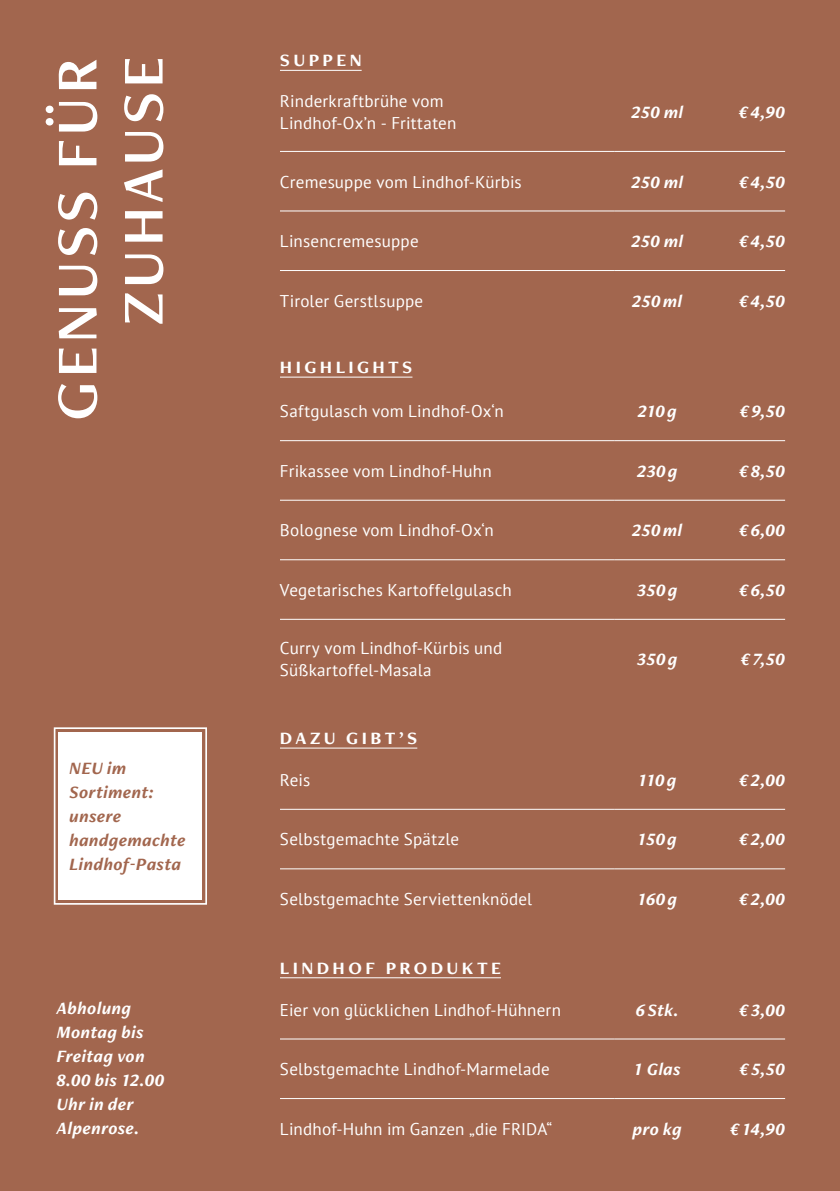
<style>
.page{position:relative;width:840px;height:1191px;background:#fff}
.page>*{position:absolute;margin:0;border:0;box-sizing:border-box;transform-origin:0 0}
.t1{font:60px/66px "Freight Neo Pro Semi";letter-spacing:.06em;color:#fff;text-align:right}
.t2{font:italic 700 18px/24px "Freight Neo Pro";letter-spacing:.02em;color:#fff}
.t3{font:italic 700 18px/24px "Freight Neo Pro";letter-spacing:.02em;color:#a2664e}
.t4{font:700 18px "Freight Neo Pro";letter-spacing:.19em;color:#fff}
.t5{font:17px/22px "PT Sans";letter-spacing:.01em;color:#fff}
</style>
<div class="page">
<div style="left:0;top:0;width:839px;height:1191px;background:#a2664e"></div>
<svg style="left:53px;top:727px;width:154px;height:178px;background:#f6f1ef"></svg>
<div style="left:59px;top:732px;width:143px;height:167px;border:5px solid #fff"></div>
<hr style="left:280px;top:151px;width:334px;height:1px;background:#fff">
<hr style="left:614px;top:151px;width:85px;height:1px;background:#fff">
<hr style="left:699px;top:151px;width:85px;height:1px;background:#fff">
<hr style="left:280px;top:211px;width:334px;height:1px;background:#fff">
<hr style="left:614px;top:211px;width:85px;height:1px;background:#fff">
<hr style="left:699px;top:211px;width:85px;height:1px;background:#fff">
<hr style="left:280px;top:270px;width:334px;height:1px;background:#fff">
<hr style="left:614px;top:270px;width:85px;height:1px;background:#fff">
<hr style="left:699px;top:270px;width:85px;height:1px;background:#fff">
<hr style="left:280px;top:440px;width:334px;height:1px;background:#fff">
<hr style="left:614px;top:440px;width:85px;height:1px;background:#fff">
<hr style="left:699px;top:440px;width:85px;height:1px;background:#fff">
<hr style="left:280px;top:500px;width:334px;height:1px;background:#fff">
<hr style="left:614px;top:500px;width:85px;height:1px;background:#fff">
<hr style="left:699px;top:500px;width:85px;height:1px;background:#fff">
<hr style="left:280px;top:559px;width:334px;height:1px;background:#fff">
<hr style="left:614px;top:559px;width:85px;height:1px;background:#fff">
<hr style="left:699px;top:559px;width:85px;height:1px;background:#fff">
<hr style="left:280px;top:619px;width:334px;height:1px;background:#fff">
<hr style="left:614px;top:619px;width:85px;height:1px;background:#fff">
<hr style="left:699px;top:619px;width:85px;height:1px;background:#fff">
<hr style="left:280px;top:868px;width:334px;height:1px;background:#fff">
<hr style="left:614px;top:868px;width:85px;height:1px;background:#fff">
<hr style="left:699px;top:868px;width:85px;height:1px;background:#fff">
<hr style="left:280px;top:1038px;width:334px;height:1px;background:#fff">
<hr style="left:614px;top:1038px;width:85px;height:1px;background:#fff">
<hr style="left:699px;top:1038px;width:85px;height:1px;background:#fff">
<hr style="left:280px;top:1098px;width:334px;height:1px;background:#fff">
<hr style="left:614px;top:1098px;width:85px;height:1px;background:#fff">
<hr style="left:699px;top:1098px;width:85px;height:1px;background:#fff">
<hr style="left:280px;top:809px;width:334px;height:1px;background:#fff">
<hr style="left:614px;top:809px;width:85px;height:1px;background:#fff">
<hr style="left:699px;top:809px;width:85px;height:1px;background:#fff">
<hr style="left:280px;top:70px;width:81px;height:1px;background:#fff">
<hr style="left:280px;top:377px;width:132px;height:1px;background:#fff">
<hr style="left:280px;top:747px;width:137px;height:1px;background:#fff">
<hr style="left:280px;top:977px;width:220px;height:1px;background:#fff">
<h1 class="t1" style="left:42px;top:421px;width:366px;rotate:-90deg">GENUSS FÜR<br>ZUHAUSE</h1>
<p class="t3" style="left:69px;top:756px;width:118px">NEU im<br>Sortiment: unsere handgemachte<br>Lindhof-Pasta</p>
<p class="t2" style="left:57px;top:995px;width:109px">Abholung<br>Montag bis<br>Freitag von<br>8.00 bis 12.00<br>Uhr in der<br>Alpenrose.</p>
<p class="t4" style="left:280px;top:48px;width:83px">SUPPEN</p>
<p class="t5" style="left:280px;top:90px;width:178px">Rinderkraftbrühe vom<br>Lindhof-Ox’n - Frittaten</p>
<p class="t2" style="left:631px;top:100px;width:53px">250 ml</p>
<p class="t2" style="left:738px;top:100px;width:47px">€ 4,90</p>
<p class="t5" style="left:280px;top:170px;width:243px">Cremesuppe vom Lindhof-Kürbis</p>
<p class="t2" style="left:631px;top:169px;width:53px">250 ml</p>
<p class="t2" style="left:739px;top:169px;width:47px">€ 4,50</p>
<p class="t5" style="left:280px;top:230px;width:140px">Linsencremesuppe</p>
<p class="t2" style="left:631px;top:229px;width:53px">250 ml</p>
<p class="t2" style="left:739px;top:229px;width:47px">€ 4,50</p>
<p class="t5" style="left:280px;top:289px;width:145px">Tiroler Gerstlsuppe</p>
<p class="t2" style="left:632px;top:288px;width:52px">250 ml</p>
<p class="t2" style="left:739px;top:288px;width:47px">€ 4,50</p>
<p class="t4" style="left:280px;top:355px;width:134px">HIGHLIGHTS</p>
<p class="t5" style="left:280px;top:400px;width:225px">Saftgulasch vom Lindhof-Ox‘n</p>
<p class="t2" style="left:637px;top:399px;width:41px">210 g</p>
<p class="t2" style="left:739px;top:399px;width:47px">€ 9,50</p>
<p class="t5" style="left:280px;top:459px;width:213px">Frikassee vom Lindhof-Huhn</p>
<p class="t2" style="left:636px;top:458px;width:42px">230 g</p>
<p class="t2" style="left:739px;top:458px;width:47px">€ 8,50</p>
<p class="t5" style="left:280px;top:519px;width:215px">Bolognese vom Lindhof-Ox‘n</p>
<p class="t2" style="left:632px;top:518px;width:52px">250 ml</p>
<p class="t2" style="left:739px;top:518px;width:47px">€ 6,00</p>
<p class="t5" style="left:280px;top:578px;width:233px">Vegetarisches Kartoffelgulasch</p>
<p class="t2" style="left:636px;top:577px;width:42px">350 g</p>
<p class="t2" style="left:739px;top:577px;width:47px">€ 6,50</p>
<p class="t5" style="left:280px;top:637px;width:224px">Curry vom Lindhof-Kürbis und<br>Süßkartoffel-Masala</p>
<p class="t2" style="left:636px;top:647px;width:42px">350 g</p>
<p class="t2" style="left:740px;top:647px;width:45px">€ 7,50</p>
<p class="t4" style="left:280px;top:726px;width:139px">DAZU GIBT’S</p>
<p class="t5" style="left:280px;top:768px;width:32px">Reis</p>
<p class="t2" style="left:637px;top:767px;width:40px">110 g</p>
<p class="t2" style="left:739px;top:767px;width:47px">€ 2,00</p>
<p class="t5" style="left:280px;top:828px;width:180px">Selbstgemachte Spätzle</p>
<p class="t2" style="left:637px;top:827px;width:41px">150 g</p>
<p class="t2" style="left:739px;top:827px;width:47px">€ 2,00</p>
<p class="t5" style="left:280px;top:887px;width:253px">Selbstgemachte Serviettenknödel</p>
<p class="t2" style="left:637px;top:886px;width:41px">160 g</p>
<p class="t2" style="left:739px;top:886px;width:47px">€ 2,00</p>
<p class="t4" style="left:280px;top:955px;width:222px">LINDHOF PRODUKTE</p>
<p class="t5" style="left:280px;top:998px;width:282px">Eier von glücklichen Lindhof-Hühnern</p>
<p class="t2" style="left:635px;top:997px;width:44px">6 Stk.</p>
<p class="t2" style="left:739px;top:997px;width:47px">€ 3,00</p>
<p class="t5" style="left:280px;top:1057px;width:271px">Selbstgemachte Lindhof-Marmelade</p>
<p class="t2" style="left:633px;top:1056px;width:49px">1 Glas</p>
<p class="t2" style="left:739px;top:1056px;width:47px">€ 5,50</p>
<p class="t5" style="left:280px;top:1117px;width:274px">Lindhof-Huhn im Ganzen „die FRIDA“</p>
<p class="t2" style="left:632px;top:1116px;width:51px">pro kg</p>
<p class="t2" style="left:730px;top:1116px;width:56px">€ 14,90</p>
</div>
